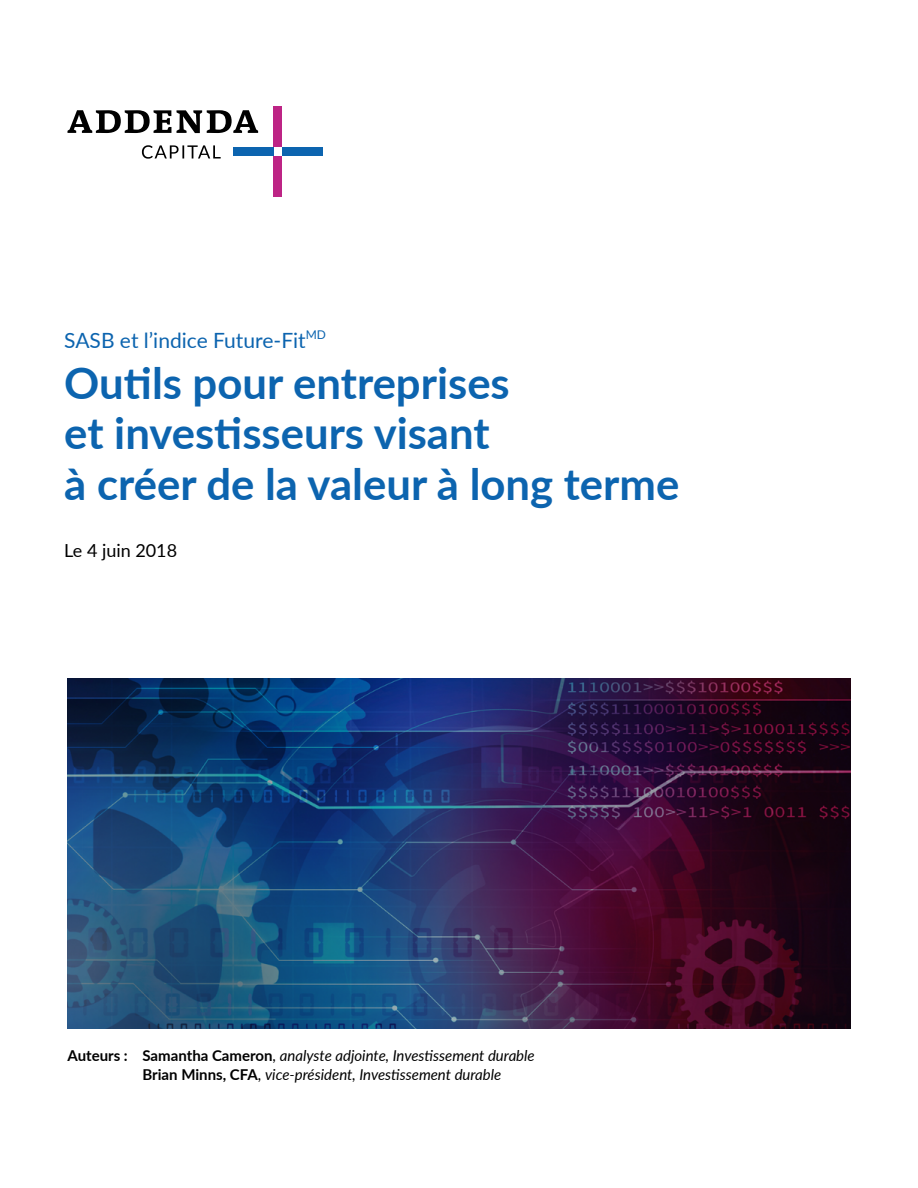
<style>
.page{position:relative;width:918px;height:1188px;background:#fff}
.page>*{position:absolute;margin:0;border:0;box-sizing:border-box;transform-origin:0 0}
.t1{font:700 43.65px/50.7px "Lato";color:#0c64af}
.t2{font:21px "Lato";color:#0c64af}
.t3{font:18px "Lato";color:#000}
.t4{font:italic 15px/19.5px "Lato";color:#000}
.s1{font-weight:700;font-style:normal}
.s2{font-style:normal}
</style>
<div class="page">
<div style="left:233px;top:147px;width:41px;height:9px;background:#0c64af"></div>
<div style="left:282px;top:147px;width:41px;height:9px;background:#0c64af"></div>
<div style="left:274px;top:106px;width:8px;height:41px;background:#bd2485"></div>
<div style="left:274px;top:156px;width:8px;height:41px;background:#bd2485"></div>
<svg style="left:68px;top:110px;width:190px;height:23px"></svg>
<svg style="left:142px;top:145px;width:79px;height:14px"></svg>
<img style="left:68px;top:678px;width:782px;height:350px">
<h2 class="t2" style="left:64px;top:325px;width:263px">SASB et l’indice Future-Fit<sup>MD</sup></h2>
<h1 class="t1" style="left:64px;top:355px;width:617px">Outils pour entreprises<br>et investisseurs visant<br>à créer de la valeur à long terme</h1>
<p class="t3" style="left:64px;top:538px;width:114px">Le 4 juin 2018</p>
<p class="t4" style="left:142px;top:1045px;width:394px;text-indent:-75px"><span class="s1">Auteurs : Samantha Cameron</span><span class="s2">,</span> analyste adjointe, Investissement durable<br><span class="s1">Brian Minns, CFA</span><span class="s2">,</span> vice-président, Investissement durable</p>
</div>
